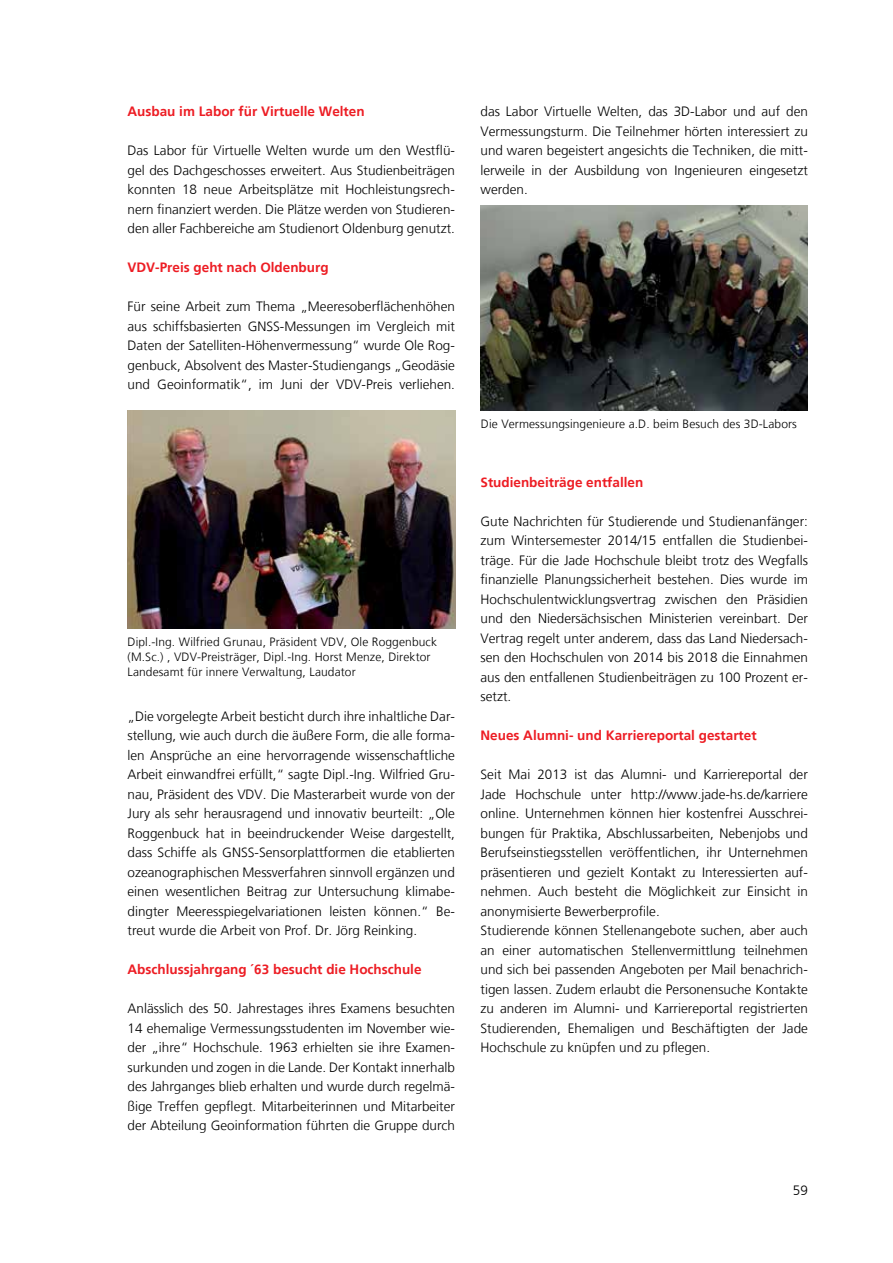
<style>
.page{position:relative;width:893px;height:1263px;background:#fff}
.page>*{position:absolute;margin:0;border:0;box-sizing:border-box;transform-origin:0 0}
.t1{font:300 13.5px/19.5px "NDS Frutiger";color:#000;text-align:justify}
.t2{font:700 13.5px "NDS Frutiger";color:#ed1d24}
.t3{font:300 12px/15px "NDS Frutiger";letter-spacing:.01em;color:#000}
</style>
<div class="page">
<img style="left:480px;top:205px;width:328px;height:205px">
<img style="left:127px;top:411px;width:328px;height:217px">
<p class="t2" style="left:128px;top:104px;width:239px">Ausbau im Labor für Virtuelle Welten</p>
<p class="t1" style="left:128px;top:141px;width:329px">Das Labor für Virtuelle Welten wurde um den Westflü&shy;gel des Dachgeschosses erweitert. Aus Studienbeiträgen konnten 18 neue Arbeitsplätze mit Hochleistungsrech&shy;nern finanziert werden. Die Plätze werden von Studieren&shy;den aller Fachbereiche am Studienort Oldenburg genutzt.</p>
<p class="t2" style="left:128px;top:260px;width:203px">VDV-Preis geht nach Oldenburg</p>
<p class="t1" style="left:128px;top:297px;width:329px">Für seine Arbeit zum Thema „Meeresoberflächenhöhen aus schiffsbasierten GNSS-Messungen im Vergleich mit Daten der Satelliten-Höhenvermessung“ wurde Ole Rog&shy;genbuck, Absolvent des Master-Studiengangs „Geodäsie und Geoinformatik“, im Juni der VDV-Preis verliehen.</p>
<p class="t3" style="left:128px;top:634px;width:311px">Dipl.-Ing. Wilfried Grunau, Präsident VDV, Ole Roggenbuck (M.Sc.) , VDV-Preisträger, Dipl.-Ing. Horst Menze, Direktor<br>Landesamt für innere Verwaltung, Laudator</p>
<p class="t1" style="left:128px;top:707px;width:329px">„Die vorgelegte Arbeit besticht durch ihre inhaltliche Dar&shy;stellung, wie auch durch die äußere Form, die alle forma&shy;len Ansprüche an eine hervorragende wissenschaftliche Arbeit einwandfrei erfüllt,“ sagte Dipl.-Ing. Wilfried Gru&shy;nau, Präsident des VDV. Die Masterarbeit wurde von der Jury als sehr herausragend und innovativ beurteilt: „Ole Roggenbuck hat in beeindruckender Weise dargestellt, dass Schiffe als GNSS-Sensorplattformen die etablierten ozeanographischen Messverfahren sinnvoll ergänzen und einen wesentlichen Beitrag zur Untersuchung klimabe&shy;dingter Meeresspiegelvariationen leisten können.“ Be&shy;treut wurde die Arbeit von Prof. Dr. Jörg Reinking.</p>
<p class="t2" style="left:128px;top:962px;width:295px">Abschlussjahrgang ´63 besucht die Hochschule</p>
<p class="t1" style="left:128px;top:999px;width:329px">Anlässlich des 50. Jahrestages ihres Examens besuchten 14 ehemalige Vermessungsstudenten im November wie&shy;der „ihre“ Hochschule. 1963 erhielten sie ihre Examen&shy;surkunden und zogen in die Lande. Der Kontakt innerhalb des Jahrganges blieb erhalten und wurde durch regelmä&shy;ßige Treffen gepflegt. Mitarbeiterinnen und Mitarbeiter der Abteilung Geoinformation führten die Gruppe durch</p>
<p class="t1" style="left:480px;top:102px;width:329px">das Labor Virtuelle Welten, das 3D-Labor und auf den Vermessungsturm. Die Teilnehmer hörten interessiert zu und waren begeistert angesichts die Techniken, die mitt&shy;lerweile in der Ausbildung von Ingenieuren eingesetzt werden.</p>
<p class="t3" style="left:481px;top:416px;width:318px">Die Vermessungsingenieure a.D. beim Besuch des 3D-Labors</p>
<p class="t2" style="left:480px;top:474px;width:164px">Studienbeiträge entfallen</p>
<p class="t1" style="left:480px;top:512px;width:329px">Gute Nachrichten für Studierende und Studienanfänger: zum Wintersemester 2014/15 entfallen die Studienbei&shy;träge. Für die Jade Hochschule bleibt trotz des Wegfalls finanzielle Planungssicherheit bestehen. Dies wurde im Hochschulentwicklungsvertrag zwischen den Präsidien und den Niedersächsischen Ministerien vereinbart. Der Vertrag regelt unter anderem, dass das Land Niedersach&shy;sen den Hochschulen von 2014 bis 2018 die Einnahmen aus den entfallenen Studienbeiträgen zu 100 Prozent er&shy;setzt.</p>
<p class="t2" style="left:480px;top:728px;width:278px">Neues Alumni- und Karriereportal gestartet</p>
<p class="t1" style="left:480px;top:765px;width:329px;text-align:left">Seit Mai 2013 ist das Alumni- und Karriereportal der Jade Hochschule unter http://www.jade-hs.de/karriere online. Unternehmen können hier kostenfrei Ausschrei&shy;bungen für Praktika, Abschlussarbeiten, Nebenjobs und Berufseinstiegsstellen veröffentlichen, ihr Unternehmen präsentieren und gezielt Kontakt zu Interessierten auf&shy;nehmen. Auch besteht die Möglichkeit zur Einsicht in anonymisierte Bewerberprofile.<br>Studierende können Stellenangebote suchen, aber auch an einer automatischen Stellenvermittlung teilnehmen und sich bei passenden Angeboten per Mail benachrich&shy;tigen lassen. Zudem erlaubt die Personensuche Kontakte zu anderen im Alumni- und Karriereportal registrierten Studierenden, Ehemaligen und Beschäftigten der Jade Hochschule zu knüpfen und zu pflegen.</p>
<p class="t1" style="left:793px;top:1181px;width:17px">59</p>
</div>
